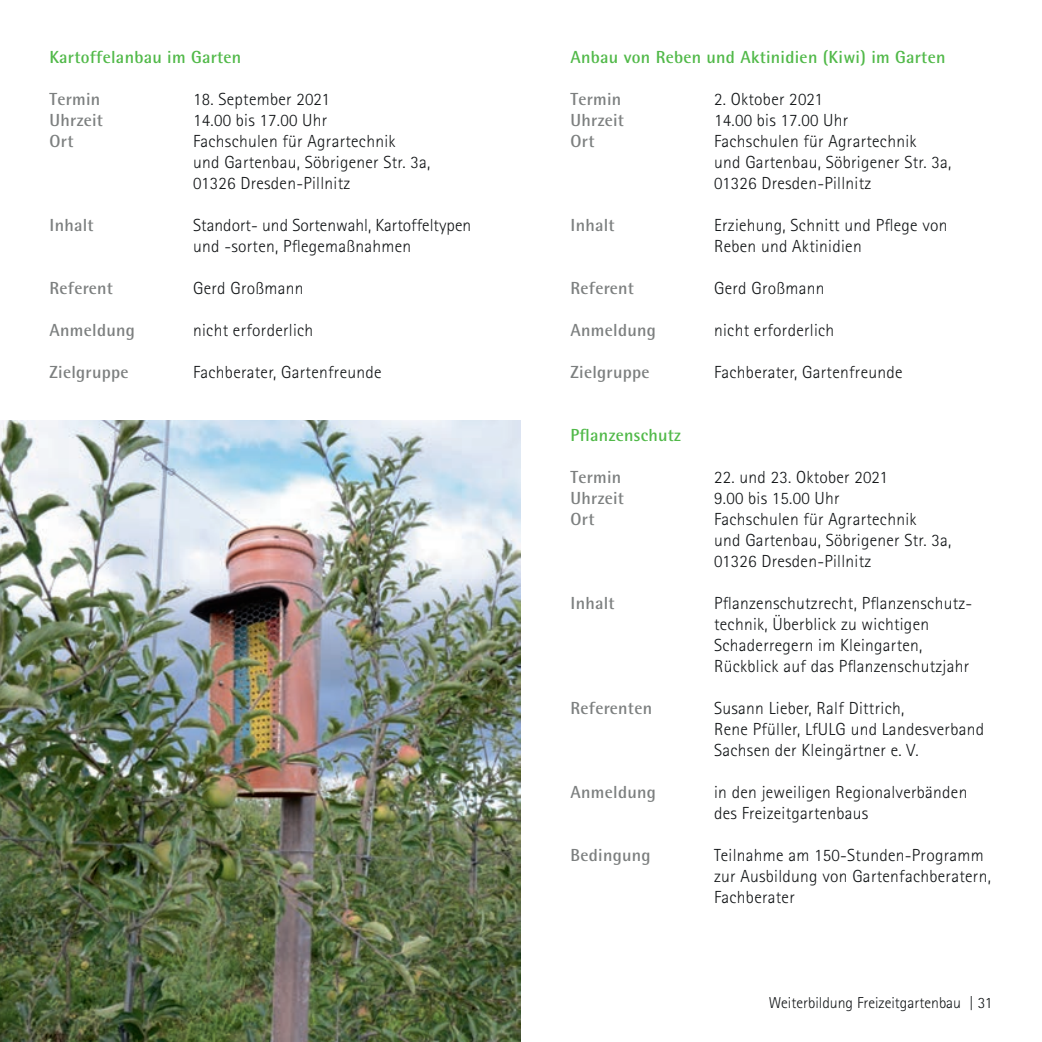
<style>
.page{position:relative;width:1042px;height:1042px;background:#fff}
.page>*{position:absolute;margin:0;border:0;box-sizing:border-box;transform-origin:0 0}
.t1{font:300 17.5px/21px "Rotis Sans Serif";letter-spacing:.015em;color:#111416}
.t2{font:700 17.5px "Rotis Semi Sans";letter-spacing:.015em;color:#7c7f7f}
.t3{font:700 17.5px "Rotis Semi Sans";letter-spacing:.015em;color:#51b949}
.t4{font:300 15.75px "Rotis Sans Serif";color:#111416}
</style>
<div class="page">
<img style="left:0;top:420px;width:521px;height:622px">
<p class="t3" style="left:50px;top:46px;width:193px">Kartoffelanbau im Garten</p>
<p class="t2" style="left:50px;top:88px;width:52px">Termin</p>
<p class="t1" style="left:193px;top:89px;width:138px">18. September 2021</p>
<p class="t2" style="left:50px;top:109px;width:55px">Uhrzeit</p>
<p class="t1" style="left:193px;top:110px;width:136px">14.00 bis 17.00 Uhr</p>
<p class="t2" style="left:50px;top:130px;width:25px">Ort</p>
<p class="t1" style="left:193px;top:131px;width:239px">Fachschulen für Agrartechnik<br>und Gartenbau, Söbrigener Str. 3a,<br>01326 Dresden-Pillnitz</p>
<p class="t2" style="left:50px;top:214px;width:46px">Inhalt</p>
<p class="t1" style="left:193px;top:215px;width:280px">Standort- und Sortenwahl, Kartoffeltypen und -sorten, Pflegemaßnahmen</p>
<p class="t2" style="left:50px;top:277px;width:65px">Referent</p>
<p class="t1" style="left:193px;top:278px;width:112px">Gerd Großmann</p>
<p class="t2" style="left:50px;top:319px;width:87px">Anmeldung</p>
<p class="t1" style="left:193px;top:320px;width:122px">nicht erforderlich</p>
<p class="t2" style="left:50px;top:361px;width:80px">Zielgruppe</p>
<p class="t1" style="left:193px;top:362px;width:190px">Fachberater, Gartenfreunde</p>
<p class="t3" style="left:570px;top:46px;width:376px">Anbau von Reben und Aktinidien (Kiwi) im Garten</p>
<p class="t2" style="left:570px;top:88px;width:52px">Termin</p>
<p class="t1" style="left:714px;top:89px;width:110px">2. Oktober 2021</p>
<p class="t2" style="left:570px;top:109px;width:55px">Uhrzeit</p>
<p class="t1" style="left:714px;top:110px;width:136px">14.00 bis 17.00 Uhr</p>
<p class="t2" style="left:570px;top:130px;width:25px">Ort</p>
<p class="t1" style="left:714px;top:131px;width:239px">Fachschulen für Agrartechnik<br>und Gartenbau, Söbrigener Str. 3a,<br>01326 Dresden-Pillnitz</p>
<p class="t2" style="left:570px;top:214px;width:46px">Inhalt</p>
<p class="t1" style="left:714px;top:215px;width:235px">Erziehung, Schnitt und Pflege von<br>Reben und Aktinidien</p>
<p class="t2" style="left:570px;top:277px;width:65px">Referent</p>
<p class="t1" style="left:714px;top:278px;width:112px">Gerd Großmann</p>
<p class="t2" style="left:570px;top:319px;width:87px">Anmeldung</p>
<p class="t1" style="left:714px;top:320px;width:122px">nicht erforderlich</p>
<p class="t2" style="left:570px;top:361px;width:80px">Zielgruppe</p>
<p class="t1" style="left:714px;top:362px;width:190px">Fachberater, Gartenfreunde</p>
<p class="t3" style="left:570px;top:424px;width:112px">Pflanzenschutz</p>
<p class="t2" style="left:570px;top:466px;width:52px">Termin</p>
<p class="t1" style="left:714px;top:467px;width:175px">22. und 23. Oktober 2021</p>
<p class="t2" style="left:570px;top:487px;width:55px">Uhrzeit</p>
<p class="t1" style="left:714px;top:488px;width:127px">9.00 bis 15.00 Uhr</p>
<p class="t2" style="left:570px;top:508px;width:25px">Ort</p>
<p class="t1" style="left:714px;top:509px;width:239px">Fachschulen für Agrartechnik<br>und Gartenbau, Söbrigener Str. 3a,<br>01326 Dresden-Pillnitz</p>
<p class="t2" style="left:570px;top:592px;width:46px">Inhalt</p>
<p class="t1" style="left:714px;top:593px;width:260px">Pflanzenschutzrecht, Pflanzenschutz&shy;technik, Überblick zu wichtigen Schaderregern im Kleingarten, Rückblick auf das Pflanzenschutzjahr</p>
<p class="t2" style="left:570px;top:697px;width:83px">Referenten</p>
<p class="t1" style="left:714px;top:698px;width:271px">Susann Lieber, Ralf Dittrich,<br>Rene Pfüller, LfULG und Landesverband<br>Sachsen der Kleingärtner e. V.</p>
<p class="t2" style="left:570px;top:781px;width:87px">Anmeldung</p>
<p class="t1" style="left:714px;top:782px;width:255px">in den jeweiligen Regionalverbänden des Freizeitgartenbaus</p>
<p class="t2" style="left:570px;top:844px;width:81px">Bedingung</p>
<p class="t1" style="left:714px;top:845px;width:278px">Teilnahme am 150-Stunden-Programm zur Ausbildung von Gartenfachberatern,<br>Fachberater</p>
<p class="t4" style="left:769px;top:994px;width:225px">Weiterbildung Freizeitgartenbau | 31</p>
</div>
